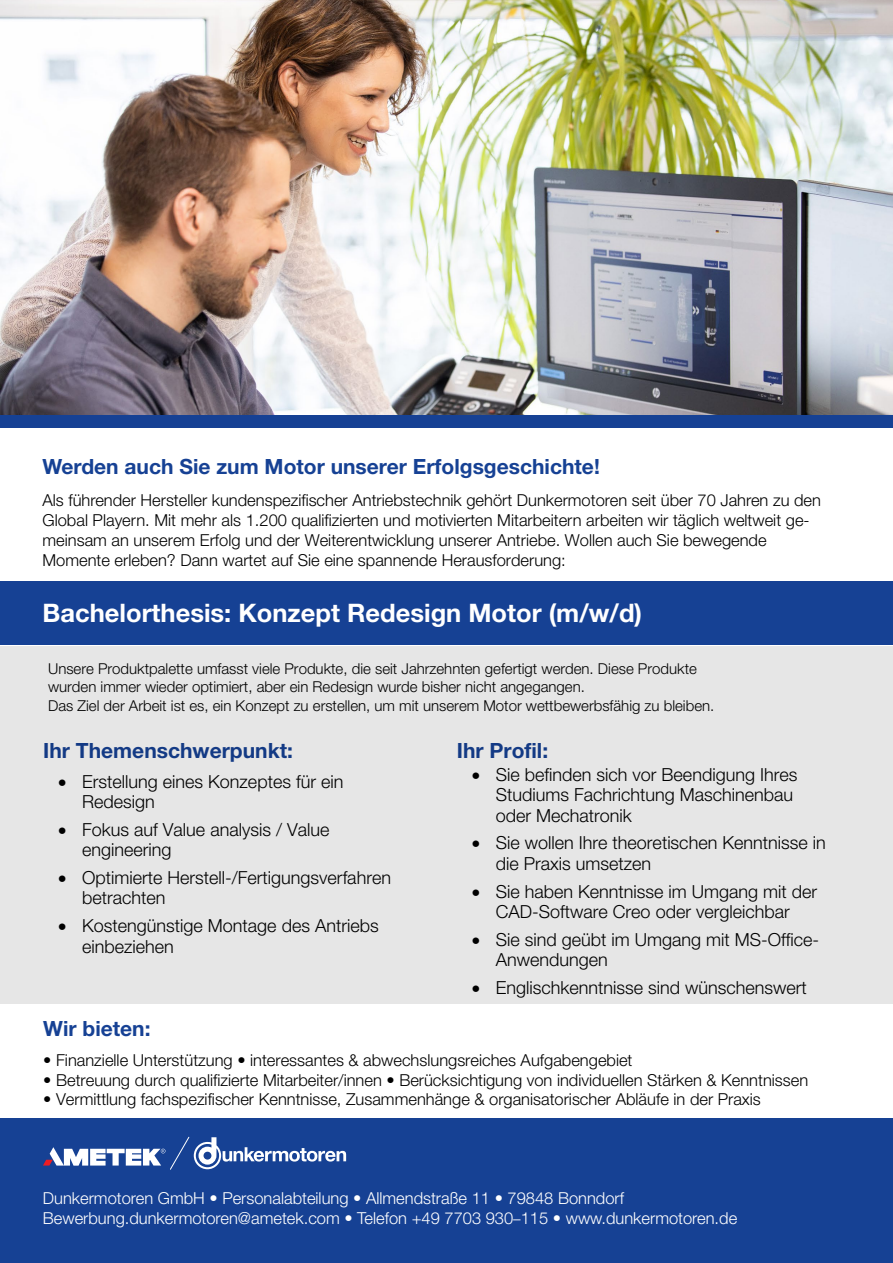
<style>
.page{position:relative;width:893px;height:1263px;background:#fff}
.page>*{position:absolute;margin:0;border:0;box-sizing:border-box;transform-origin:0 0}
.t1{font:700 25.5px "Helvetica Neue LT Std";color:#fff}
.t2{font:700 21px "Helvetica Neue LT Std";color:#164194}
.t3{font:300 18px/20.4px "Helvetica Neue LT Std";color:#000}
.t4{font:300 16.5px/19.8px "Helvetica Neue LT Std";color:#000}
.t5{font:300 16.5px/19.8px "Helvetica Neue LT Std";color:#fff}
.t6{font:300 15px/18.6px "Helvetica Neue LT Std";color:#000}
.s1{font-size:15px}
</style>
<div class="page">
<div style="left:0;top:581px;width:893px;height:64px;background:#164194"></div>
<div style="left:0;top:1118px;width:893px;height:145px;background:#164194"></div>
<svg style="left:43px;top:1137px;width:303px;height:33px"></svg>
<div style="left:0;top:646px;width:893px;height:358px;background:#e6e6e6"></div>
<img style="left:0;top:0;width:893px;height:415px">
<div style="left:0;top:415px;width:893px;height:12px;background:#164194"></div>
<p class="t2" style="left:43px;top:454px;width:559px">Werden auch Sie zum Motor unserer Erfolgsgeschichte!</p>
<p class="t4" style="left:43px;top:490px;width:780px">Als führender Hersteller kundenspezifischer Antriebstechnik gehört Dunkermotoren seit über 70 Jahren zu den Global Playern. Mit mehr als 1.200 qualifizierten und motivierten Mitarbeitern arbeiten wir täglich weltweit ge&shy;meinsam an unserem Erfolg und der Weiterentwicklung unserer Antriebe. Wollen auch Sie bewegende Momente erleben? Dann wartet auf Sie eine spannende Herausforderung:</p>
<h1 class="t1" style="left:43px;top:597px;width:601px">Bachelorthesis: Konzept Redesign Motor (m/w/d)</h1>
<p class="t6" style="left:48px;top:659px;width:668px">Unsere Produktpalette umfasst viele Produkte, die seit Jahrzehnten gefertigt werden. Diese Produkte wurden immer wieder optimiert, aber ein Redesign wurde bisher nicht angegangen.<br>Das Ziel der Arbeit ist es, ein Konzept zu erstellen, um mit unserem Motor wettbewerbsfähig zu bleiben.</p>
<p class="t2" style="left:43px;top:737px;width:251px">Ihr Themenschwerpunkt:</p>
<p class="t3" style="left:82px;top:771px;width:263px;text-indent:-24px">• Erstellung eines Konzeptes für ein<br>Redesign</p>
<p class="t3" style="left:82px;top:819px;width:249px;text-indent:-24px">• Fokus auf Value analysis / Value engineering</p>
<p class="t3" style="left:82px;top:867px;width:310px;text-indent:-24px">• Optimierte Herstell-/Fertigungsverfahren betrachten</p>
<p class="t3" style="left:82px;top:915px;width:298px;text-indent:-24px">• Kostengünstige Montage des Antriebs einbeziehen</p>
<p class="t2" style="left:457px;top:738px;width:93px">Ihr Profil:</p>
<p class="t3" style="left:496px;top:764px;width:303px;text-indent:-24px">• Sie befinden sich vor Beendigung Ihres<br>Studiums Fachrichtung Maschinenbau oder Mechatronik</p>
<p class="t3" style="left:496px;top:832px;width:331px;text-indent:-24px">• Sie wollen Ihre theoretischen Kenntnisse in die Praxis umsetzen</p>
<p class="t3" style="left:472px;top:880px;width:347px;text-align:center">• Sie haben Kenntnisse im Umgang mit der<br>CAD-Software Creo oder vergleichbar</p>
<p class="t3" style="left:496px;top:929px;width:325px;text-indent:-24px">• Sie sind geübt im Umgang mit MS-Office-<br>Anwendungen</p>
<p class="t3" style="left:472px;top:977px;width:337px">• Englischkenntnisse sind wünschenswert</p>
<p class="t2" style="left:43px;top:1015px;width:109px">Wir bieten:</p>
<p class="t4" style="left:43px;top:1050px;width:591px">• Finanzielle Unterstützung • interessantes &amp; abwechslungsreiches Aufgabengebiet</p>
<p class="t4" style="left:43px;top:1069px;width:766px">• Betreuung durch qualifizierte Mitarbeiter/innen • Berücksichtigung von individuellen Stärken &amp; Kenntnissen</p>
<p class="t4" style="left:43px;top:1089px;width:719px">• Vermittlung fachspezifischer Kenntnisse, Zusammenhänge &amp; organisatorischer Abläufe in der Praxis</p>
<p class="t5" style="left:43px;top:1188px;width:696px">Dunkermotoren GmbH • Personalabteilung • Allmendstraße 11 • 79848 Bonndorf<br>Bewerbung.dunkermotoren@ametek.com • Telefon +49 7703 930<span class="s1">–</span>115 • www.dunkermotoren.de</p>
</div>
